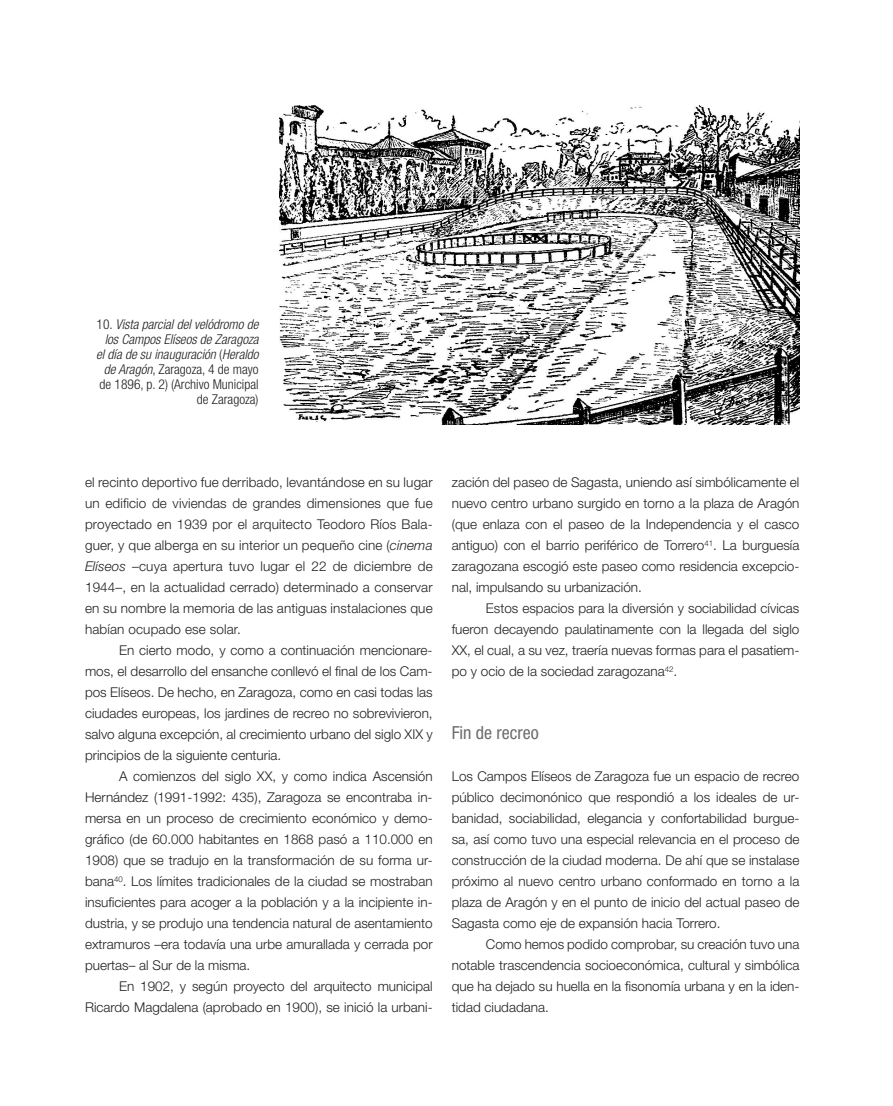
<style>
.page{position:relative;width:893px;height:1106px;background:#fff}
.page>*{position:absolute;margin:0;border:0;box-sizing:border-box;transform-origin:0 0}
.t1{font:condensed 18px "Helvetica Neue LT Std";color:#6c6d70}
.t2{font:300 13.5px/21px "Helvetica Neue LT Std";color:#231f20;text-align:justify}
.t3{font:italic 300 condensed 13.5px/15px "Helvetica Neue LT Std";color:#231f20;text-align:right}
.s1{font-style:normal}
.s2{font-style:italic}
</style>
<div class="page">
<img style="left:280px;top:105px;width:519px;height:319px">
<p class="t3" style="left:96px;top:317px;width:164px"><span class="s1">10.</span> Vista parcial del velódromo de los Campos Elíseos de Zaragoza el día de su inauguración <span class="s1">(</span>Heraldo de Aragón<span class="s1">, Zaragoza, 4 de mayo de 1896, p. 2) (Archivo Municipal de Zaragoza)</span></p>
<p class="t2" style="left:85px;top:471px;width:349px">el recinto deportivo fue derribado, levantándose en su lugar un edificio de viviendas de grandes dimensiones que fue proyectado en 1939 por el arquitecto Teodoro Ríos Bala&shy;guer, y que alberga en su interior un pequeño cine (<span class="s2">cinema Elíseos</span> –cuya apertura tuvo lugar el 22 de diciembre de 1944–, en la actualidad cerrado) determinado a conservar en su nombre la memoria de las antiguas instalaciones que habían ocupado ese solar.</p>
<p class="t2" style="left:85px;top:639px;width:349px;text-indent:34px">En cierto modo, y como a continuación mencionare&shy;mos, el desarrollo del ensanche conllevó el final de los Cam&shy;pos Elíseos. De hecho, en Zaragoza, como en casi todas las ciudades europeas, los jardines de recreo no sobrevivieron, salvo alguna excepción, al crecimiento urbano del siglo XIX y principios de la siguiente centuria.</p>
<p class="t2" style="left:85px;top:765px;width:349px;text-indent:34px">A comienzos del siglo XX, y como indica Ascensión Hernández (1991-1992: 435), Zaragoza se encontraba in&shy;mersa en un proceso de crecimiento económico y demo&shy;gráfico (de 60.000 habitantes en 1868 pasó a 110.000 en 1908) que se tradujo en la transformación de su forma ur&shy;bana<sup>40</sup>. Los límites tradicionales de la ciudad se mostraban insuficientes para acoger a la población y a la incipiente in&shy;dustria, y se produjo una tendencia natural de asentamiento extramuros –era todavía una urbe amurallada y cerrada por puertas– al Sur de la misma.</p>
<p class="t2" style="left:85px;top:975px;width:349px;text-align:right">En 1902, y según proyecto del arquitecto municipal<br>Ricardo Magdalena (aprobado en 1900), se inició la urbani-</p>
<p class="t2" style="left:452px;top:471px;width:349px">zación del paseo de Sagasta, uniendo así simbólicamente el nuevo centro urbano surgido en torno a la plaza de Aragón (que enlaza con el paseo de la Independencia y el casco antiguo) con el barrio periférico de Torrero<sup>41</sup>. La burguesía zaragozana escogió este paseo como residencia excepcio&shy;nal, impulsando su urbanización.</p>
<p class="t2" style="left:452px;top:597px;width:349px;text-indent:34px">Estos espacios para la diversión y sociabilidad cívicas fueron decayendo paulatinamente con la llegada del siglo XX, el cual, a su vez, traería nuevas formas para el pasatiem&shy;po y ocio de la sociedad zaragozana<sup>42</sup>.</p>
<h1 class="t1" style="left:452px;top:722px;width:88px">Fin de recreo</h1>
<p class="t2" style="left:452px;top:765px;width:349px">Los Campos Elíseos de Zaragoza fue un espacio de recreo público decimonónico que respondió a los ideales de ur&shy;banidad, sociabilidad, elegancia y confortabilidad burgue&shy;sa, así como tuvo una especial relevancia en el proceso de construcción de la ciudad moderna. De ahí que se instalase próximo al nuevo centro urbano conformado en torno a la plaza de Aragón y en el punto de inicio del actual paseo de Sagasta como eje de expansión hacia Torrero.</p>
<p class="t2" style="left:452px;top:933px;width:349px;text-indent:34px">Como hemos podido comprobar, su creación tuvo una notable trascendencia socioeconómica, cultural y simbólica que ha dejado su huella en la fisonomía urbana y en la iden&shy;tidad ciudadana.</p>
</div>
